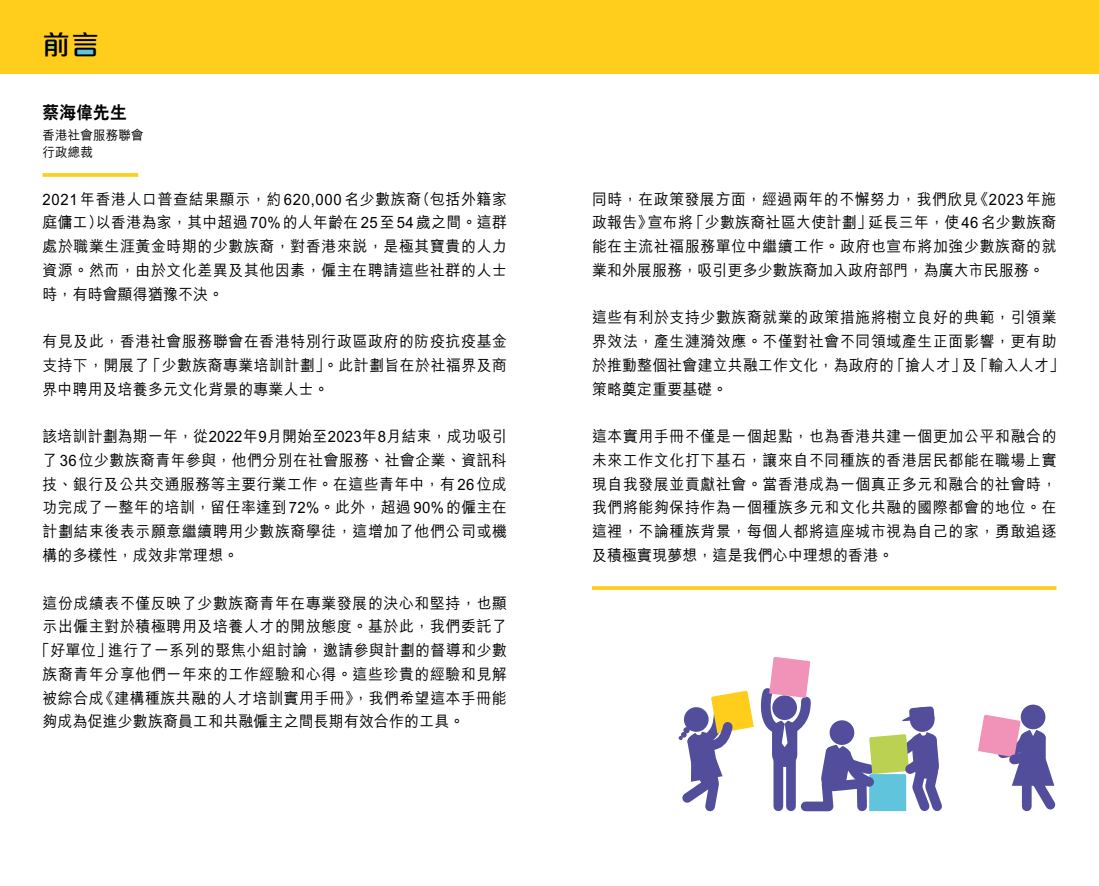
<style>
.page{position:relative;width:1099px;height:886px;background:#fff}
.page>*{position:absolute;margin:0;border:0;box-sizing:border-box;transform-origin:0 0}
.t1{font:27.5px "M Elle Medium HKSCS";color:#000}
.t2{font:17.5px "C Hei 2 Xbold HKSCS";letter-spacing:.015em;color:#000;scale:.95 1}
.t3{font:15.62px/23.8px "M Hei Medium HKSCS";letter-spacing:.045em;color:#000;text-align:justify;scale:.95 1}
.t4{font:15.62px "M Hei Medium HKSCS";letter-spacing:.015em;color:#000;scale:.95 1}
.t5{font:13.12px/17.5px "M Hei Medium HKSCS";letter-spacing:.015em;color:#000;scale:.95 1}
</style>
<div class="page">
<div style="left:0;top:0;width:1098px;height:74px;background:#ffcd1c"></div>
<svg style="left:43px;top:173px;width:95px;height:4px"></svg>
<div style="left:1020px;top:704px;width:25px;height:25px;background:#524e9c;border-radius:50%"></div>
<svg style="left:978px;top:715px;width:78px;height:97px"></svg>
<svg style="left:761px;top:657px;width:181px;height:155px"></svg>
<svg style="left:678px;top:690px;width:75px;height:122px"></svg>
<div style="left:47px;top:40px;width:8px;height:10px;background:#bbd151"></div>
<div style="left:77px;top:48px;width:18px;height:8px;background:#60c4dc"></div>
<svg style="left:592px;top:586px;width:464px;height:4px;background:#ffcf29"></svg>
<h1 class="t1" style="left:43px;top:26px;width:58px">前言</h1>
<p class="t2" style="left:43px;top:101px;width:90px">蔡海偉先生</p>
<p class="t5" style="left:43px;top:125px;width:108px">香港社會服務聯會行政總裁</p>
<p class="t3" style="left:43px;top:186px;width:490px">2021 年香港人口普查結果顯示，約 620,000 名少數族裔（包括外籍家庭傭工）以香港為家，其中超過 70% 的人年齡在 25 至 54 歲之間。這群處於職業生涯黃金時期的少數族裔，對香港來說，是極其寶貴的人力資源。然而，由於文化差異及其他因素，僱主在聘請這些社群的人士時，有時會顯得猶豫不決。</p>
<p class="t3" style="left:43px;top:328px;width:490px">有見及此，香港社會服務聯會在香港特別行政區政府的防疫抗疫基金支持下，開展了「少數族裔專業培訓計劃」。此計劃旨在於社福界及商界中聘用及培養多元文化背景的專業人士。</p>
<p class="t3" style="left:43px;top:423px;width:490px">該培訓計劃為期一年，從2022年9月開始至2023年8月結束，成功吸引了36位少數族裔青年參與，他們分別在社會服務、社會企業、資訊科技、銀行及公共交通服務等主要行業工作。在這些青年中，有26位成功完成了一整年的培訓，留任率達到72%。此外，超過90%的僱主在計劃結束後表示願意繼續聘用少數族裔學徒，這增加了他們公司或機構的多樣性，成效非常理想。</p>
<p class="t3" style="left:43px;top:590px;width:490px">這份成績表不僅反映了少數族裔青年在專業發展的決心和堅持，也顯</p>
<p class="t3" style="left:43px;top:613px;width:490px">示出僱主對於積極聘用及培養人才的開放態度。基於此，我們委託了</p>
<p class="t3" style="left:35px;top:637px;width:498px">「好單位」進行了一系列的聚焦小組討論，邀請參與計劃的督導和少數</p>
<p class="t3" style="left:43px;top:661px;width:490px">族裔青年分享他們一年來的工作經驗和心得。這些珍貴的經驗和見解</p>
<p class="t3" style="left:43px;top:685px;width:490px">被綜合成《建構種族共融的人才培訓實用手冊》，我們希望這本手冊能</p>
<p class="t4" style="left:43px;top:710px;width:445px">夠成為促進少數族裔員工和共融僱主之間長期有效合作的工具。</p>
<p class="t3" style="left:592px;top:186px;width:490px">同時，在政策發展方面，經過兩年的不懈努力，我們欣見《2023 年施政報告》宣布將「少數族裔社區大使計劃」延長三年，使 46 名少數族裔能在主流社福服務單位中繼續工作。政府也宣布將加強少數族裔的就業和外展服務，吸引更多少數族裔加入政府部門，為廣大市民服務。</p>
<p class="t3" style="left:592px;top:305px;width:498px;text-align:left">這些有利於支持少數族裔就業的政策措施將樹立良好的典範，引領業界效法，產生漣漪效應。不僅對社會不同領域產生正面影響，更有助於推動整個社會建立共融工作文化，為政府的「搶人才」及「輸入人才」策略奠定重要基礎。</p>
<p class="t3" style="left:592px;top:423px;width:490px">這本實用手冊不僅是一個起點，也為香港共建一個更加公平和融合的未來工作文化打下基石，讓來自不同種族的香港居民都能在職場上實現自我發展並貢獻社會。當香港成為一個真正多元和融合的社會時，我們將能夠保持作為一個種族多元和文化共融的國際都會的地位。在這裡，不論種族背景，每個人都將這座城市視為自己的家，勇敢追逐及積極實現夢想，這是我們心中理想的香港。</p>
</div>
